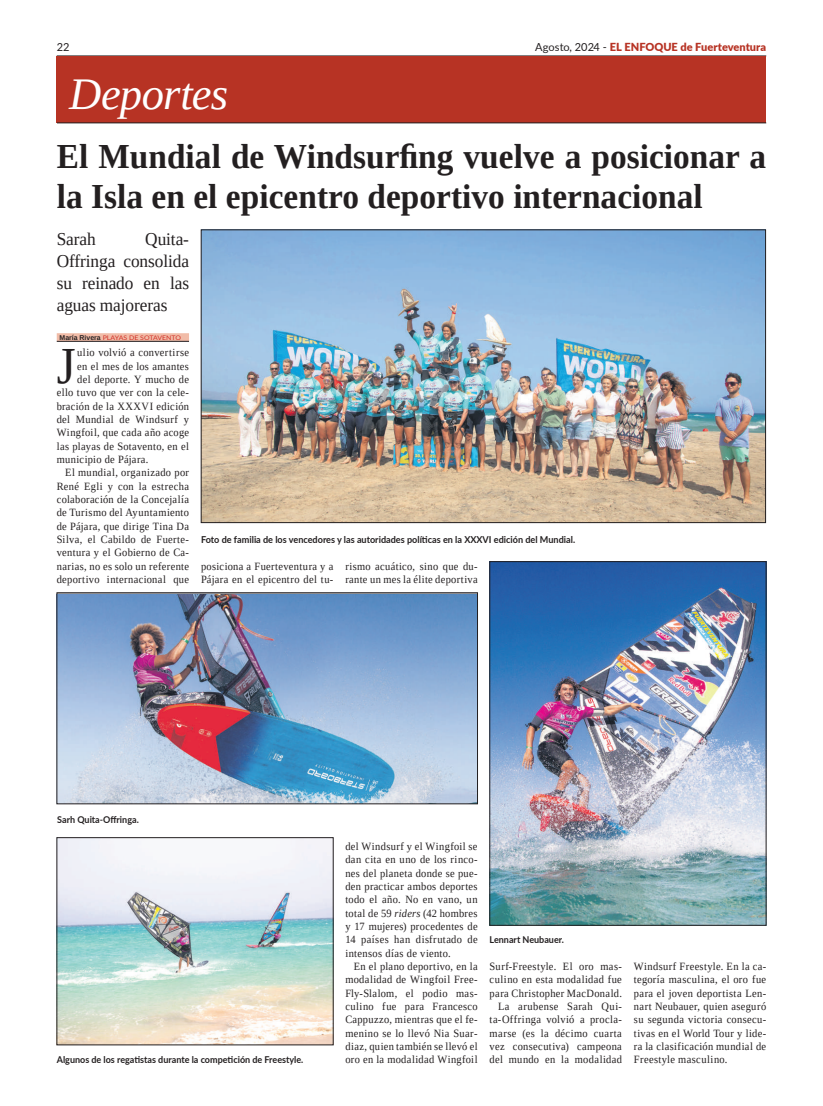
<style>
.page{position:relative;width:823px;height:1106px;background:#fff}
.page>*{position:absolute;margin:0;border:0;box-sizing:border-box;transform-origin:0 0}
.t1{font:51.8px "Liberation Serif";color:#231f20;scale:.94 1}
.t2{font:italic 45px "Liberation Serif";letter-spacing:-.02em;color:#fff}
.t3{font:700 35px/40px "Liberation Serif";color:#231f20;scale:.95 1}
.t4{font:18px/22px "Liberation Serif";letter-spacing:-.005em;color:#231f20;text-align:justify;scale:.96 1}
.t5{font:11.1px/13.3px "Liberation Serif";letter-spacing:.035em;color:#231f20;text-align:justify;scale:.94 1}
.t6{font:900 11.1px "Lato";letter-spacing:.005em;color:#b73324}
.t7{font:11.1px "Lato";color:#231f20}
.t8{font:700 9.5px "Lato";color:#231f20;scale:.95 1}
.t9{font:700 9.4px "Lato";color:#231f20;scale:.95 1}
.t10{font:6.3px "Lato";color:#d23128;scale:1.11 1}
.s1{font-weight:400;color:#231f20}
.s2{font-family:"Liberation Sans";font-weight:700;font-size:7px;color:#231f20}
.s3{font-style:italic}
</style>
<div class="page">
<img style="left:203px;top:232px;width:560px;height:289px">
<div style="left:201px;top:230px;width:564px;height:293px;border:1px solid #231f20"></div>
<hr style="left:57px;top:55px;width:708px;height:1px;background:#231f20">
<img style="left:59px;top:594px;width:416px;height:208px">
<div style="left:57px;top:592px;width:420px;height:212px;border:1px solid #231f20"></div>
<div style="left:57px;top:333px;width:132px;height:8px;background:#f1bca8"></div>
<hr style="left:57px;top:341px;width:132px;height:1px;background:#231f20">
<img style="left:491px;top:563px;width:272px;height:360px">
<div style="left:489px;top:561px;width:276px;height:364px;border:1px solid #231f20"></div>
<img style="left:59px;top:839px;width:272px;height:204px">
<div style="left:57px;top:56px;width:708px;height:67px;background:#b73324"></div>
<hr style="left:57px;top:122px;width:708px;height:1px;background:#231f20">
<p class="t7" style="left:57px;top:39px;width:14px">22</p>
<p class="t6" style="left:535px;top:39px;width:232px"><span class="s1">Agosto, 2024 -</span> EL ENFOQUE de Fuerteventura</p>
<h2 class="t2" style="left:69px;top:65px;width:160px">Deportes</h2>
<h3 class="t3" style="left:57px;top:136px;width:747px">El Mundial de Windsurfing vuelve a posicionar a la Isla en el epicentro deportivo internacional</h3>
<h3 class="t4" style="left:57px;top:228px;width:42px">Sarah</h3>
<h3 class="t4" style="left:57px;top:228px;width:139px;text-indent:88px">Quita-Offringa consolida su reinado en las aguas majoreras</h3>
<p class="t10" style="left:60px;top:333px;width:111px"><span class="s2">María Rivera</span> PLAYAS DE SOTAVENTO</p>
<h1 class="t1" style="left:57px;top:332px;width:22px">J</h1>
<p class="t5" style="left:77px;top:346px;width:120px">ulio volvió a convertirse</p>
<p class="t5" style="left:77px;top:359px;width:120px">en el mes de los amantes</p>
<p class="t5" style="left:77px;top:372px;width:120px">del deporte. Y mucho de</p>
<p class="t5" style="left:57px;top:386px;width:142px">ello tuvo que ver con la cele-</p>
<p class="t5" style="left:57px;top:399px;width:142px">bración de la XXXVI edición</p>
<p class="t5" style="left:57px;top:412px;width:142px">del Mundial de Windsurf y</p>
<p class="t5" style="left:57px;top:426px;width:142px">Wingfoil, que cada año acoge</p>
<p class="t5" style="left:57px;top:439px;width:142px">las playas de Sotavento, en el</p>
<p class="t5" style="left:57px;top:452px;width:99px">municipio de Pájara.</p>
<p class="t5" style="left:65px;top:466px;width:133px">El mundial, organizado por</p>
<p class="t5" style="left:57px;top:479px;width:142px">René Egli y con la estrecha</p>
<p class="t5" style="left:57px;top:492px;width:142px">colaboración de la Concejalía</p>
<p class="t5" style="left:57px;top:506px;width:142px">de Turismo del Ayuntamiento</p>
<p class="t5" style="left:57px;top:519px;width:142px">de Pájara, que dirige Tina Da</p>
<p class="t5" style="left:57px;top:532px;width:142px">Silva, el Cabildo de Fuerte-</p>
<p class="t5" style="left:57px;top:546px;width:142px">ventura y el Gobierno de Ca-</p>
<p class="t5" style="left:57px;top:559px;width:142px">narias, no es solo un referente</p>
<p class="t5" style="left:57px;top:572px;width:142px">deportivo internacional que</p>
<p class="t8" style="left:201px;top:532px;width:395px">Foto de familia de los vencedores y las autoridades políticas en la XXXVI edición del Mundial.</p>
<p class="t5" style="left:201px;top:559px;width:142px">posiciona a Fuerteventura y a<br>Pájara en el epicentro del tu-</p>
<p class="t5" style="left:345px;top:559px;width:142px">rismo acuático, sino que du&shy;rante un mes la élite deportiva</p>
<p class="t9" style="left:57px;top:812px;width:87px">Sarh Quita-Offringa.</p>
<p class="t9" style="left:57px;top:1052px;width:261px">Algunos de los regatistas durante la competición de Freestyle.</p>
<p class="t5" style="left:345px;top:839px;width:142px">del Windsurf y el Wingfoil se dan cita en uno de los rinco&shy;nes del planeta donde se pue&shy;den practicar ambos deportes todo el año. No en vano, un total de 59 <span class="s3">riders</span> (42 hombres y 17 mujeres) procedentes de 14 países han disfrutado de intensos días de viento.</p>
<p class="t5" style="left:345px;top:959px;width:142px;text-indent:9px">En el plano deportivo, en la modalidad de Wingfoil Free-Fly-Slalom, el podio mas&shy;culino fue para Francesco Cappuzzo, mientras que el fe&shy;menino se lo llevó Nia Suar&shy;diaz, quien también se llevó el oro en la modalidad Wingfoil</p>
<p class="t5" style="left:489px;top:959px;width:142px;text-align:right">Surf-Freestyle. El oro mas&shy;culino en esta modalidad fue para Christopher MacDonald.<br>La arubense Sarah Qui&shy;ta-Offringa volvió a procla&shy;marse (es la décimo cuarta vez consecutiva) campeona del mundo en la modalidad</p>
<p class="t5" style="left:633px;top:959px;width:142px">Windsurf Freestyle. En la ca&shy;tegoría masculina, el oro fue para el joven deportista Len&shy;nart Neubauer, quien aseguró su segunda victoria consecu&shy;tivas en el World Tour y lide&shy;ra la clasificación mundial de Freestyle masculino.</p>
<p class="t9" style="left:489px;top:932px;width:80px">Lennart Neubauer.</p>
</div>
